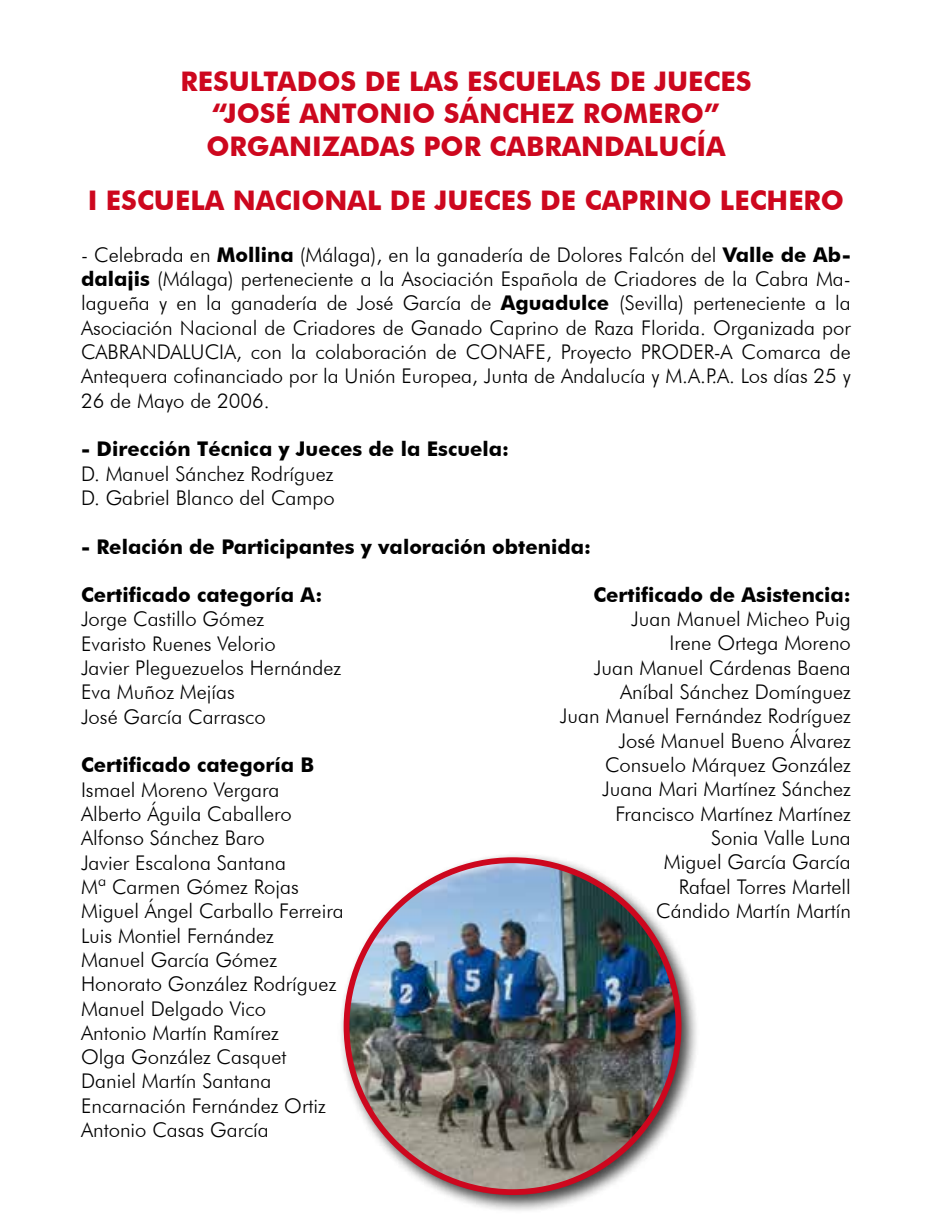
<style>
.page{position:relative;width:932px;height:1219px;background:#fff}
.page>*{position:absolute;margin:0;border:0;box-sizing:border-box;transform-origin:0 0}
.t1{font:700 27px/32.4px "Futura BT";color:#cd071e;text-align:center}
.t2{font:300 20.25px/24.3px "Futura BT";color:#000}
.t3{font:700 20.25px "Futura BT";color:#000}
.s1{font-weight:700}
</style>
<div class="page">
<div style="left:337px;top:851px;width:362px;height:362px;background:#000;opacity:.75"></div>
<img style="left:346px;top:860px;width:332px;height:331px;border-radius:166px">
<h1 class="t1" style="left:180px;top:65px;width:572px">RESULTADOS DE LAS ESCUELAS DE JUECES “JOSÉ ANTONIO SÁNCHEZ ROMERO”<br>ORGANIZADAS POR CABRANDALUCÍA</h1>
<h1 class="t1" style="left:88px;top:184px;width:757px">I ESCUELA NACIONAL DE JUECES DE CAPRINO LECHERO</h1>
<p class="t2" style="left:81px;top:242px;width:771px;text-align:justify">- Celebrada en <span class="s1">Mollina</span> (Málaga), en la ganadería de Dolores Falcón del <span class="s1">Valle de Ab&shy;dalajis</span> (Málaga) perteneciente a la Asociación Española de Criadores de la Cabra Ma&shy;lagueña y en la ganadería de José García de <span class="s1">Aguadulce</span> (Sevilla) perteneciente a la Asociación Nacional de Criadores de Ganado Caprino de Raza Florida. Organizada por CABRANDALUCIA, con la colaboración de CONAFE, Proyecto PRODER-A Comarca de Antequera cofinanciado por la Unión Europea, Junta de Andalucía y M.A.P.A. Los días 25 y 26 de Mayo de 2006.</p>
<p class="t3" style="left:81px;top:436px;width:429px">- Dirección Técnica y Jueces de la Escuela:</p>
<p class="t2" style="left:81px;top:461px;width:255px">D. Manuel Sánchez Rodríguez<br>D. Gabriel Blanco del Campo</p>
<p class="t3" style="left:81px;top:534px;width:511px">- Relación de Participantes y valoración obtenida:</p>
<p class="t3" style="left:81px;top:582px;width:243px">Certificado categoría A:</p>
<p class="t2" style="left:81px;top:607px;width:261px">Jorge Castillo Gómez<br>Evaristo Ruenes Velorio<br>Javier Pleguezuelos Hernández<br>Eva Muñoz Mejías<br>José García Carrasco</p>
<p class="t3" style="left:81px;top:752px;width:234px">Certificado categoría B</p>
<p class="t2" style="left:81px;top:777px;width:264px">Ismael Moreno Vergara<br>Alberto Águila Caballero<br>Alfonso Sánchez Baro<br>Javier Escalona Santana<br>Mª Carmen Gómez Rojas<br>Miguel Ángel Carballo Ferreira<br>Luis Montiel Fernández<br>Manuel García Gómez<br>Honorato González Rodríguez<br>Manuel Delgado Vico<br>Antonio Martín Ramírez<br>Olga González Casquet<br>Daniel Martín Santana<br>Encarnación Fernández Ortiz<br>Antonio Casas García</p>
<p class="t3" style="left:593px;top:582px;width:259px">Certificado de Asistencia:</p>
<p class="t2" style="left:559px;top:606px;width:292px;text-align:right">Juan Manuel Micheo Puig<br>Irene Ortega Moreno<br>Juan Manuel Cárdenas Baena<br>Aníbal Sánchez Domínguez<br>Juan Manuel Fernández Rodríguez<br>José Manuel Bueno Álvarez<br>Consuelo Márquez González<br>Juana Mari Martínez Sánchez<br>Francisco Martínez Martínez<br>Sonia Valle Luna<br>Miguel García García<br>Rafael Torres Martell<br>Cándido Martín Martín</p>
</div>
